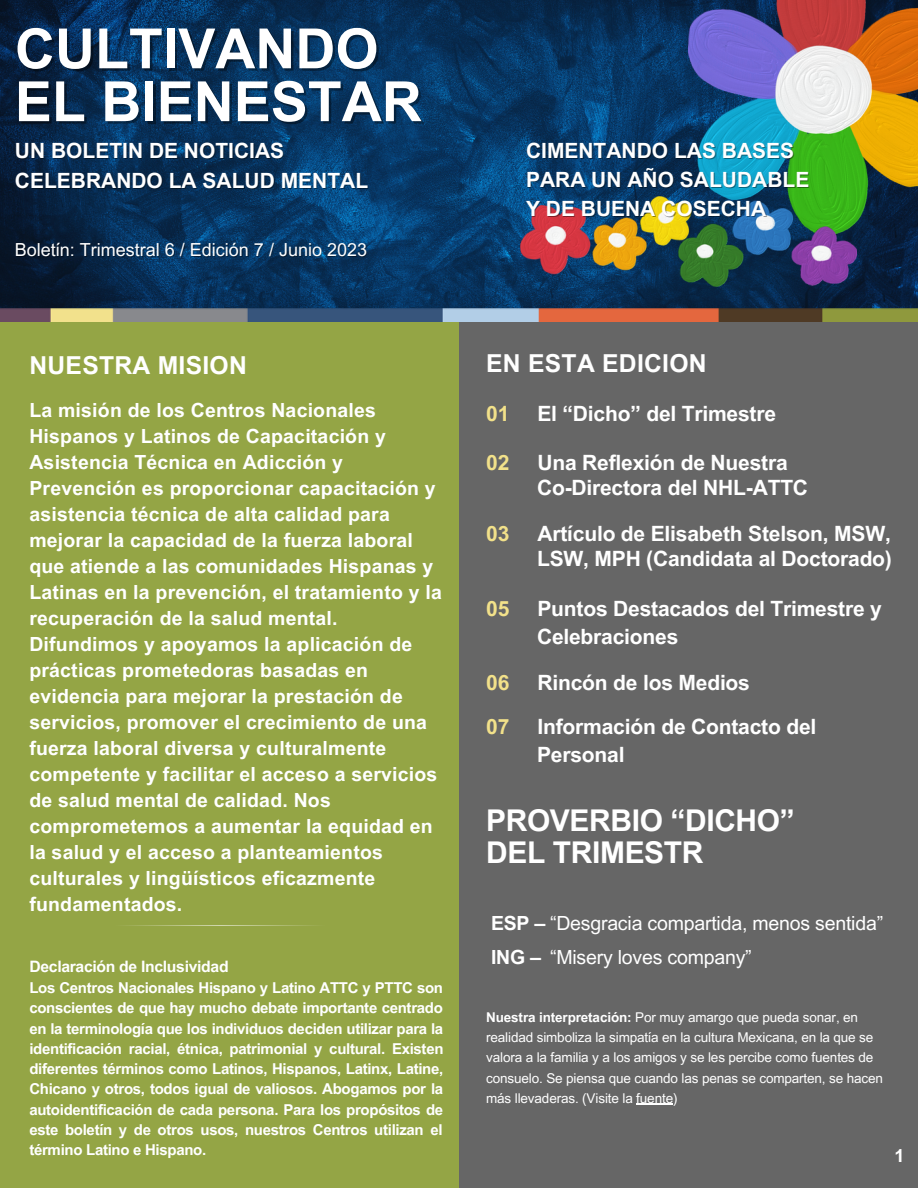
<style>
.page{position:relative;width:918px;height:1188px;background:#fff}
.page>*{position:absolute;margin:0;border:0;box-sizing:border-box;transform-origin:0 0}
.t1{font:700 55.5px "Arial MT Pro";color:#fff}
.t2{font:700 30px/32.7px "Arial MT Pro";letter-spacing:-.015em;color:#fff}
.t3{font:700 24.75px "Arial MT Pro";letter-spacing:.01em;color:#fff}
.t4{font:700 21px/29.2px "Arial MT Pro";letter-spacing:-.01em;color:#fff}
.t5{font:700 21px "Arial MT Pro";letter-spacing:-.01em;color:#f2e18a}
.t6{font:700 19.5px/26px "Arial MT Pro";letter-spacing:.01em;color:#fff}
.t7{font:19.5px/34.8px "Arial MT Pro";letter-spacing:-.01em;color:#fff}
.t8{font:18px "Arial MT Pro";color:#fff}
.t9{font:700 18px "Arial MT Pro";color:#fff}
.t10{font:700 15.75px "Arial MT Pro";letter-spacing:-.02em;color:#fff}
.t11{font:700 15px/20.2px "Arial MT Pro";letter-spacing:-.02em;color:#fff;text-align:justify}
.t12{font:13.5px/20.2px "Arial MT Pro";letter-spacing:-.01em;color:#fff}
.s1{font-weight:700}
</style>
<div class="page">
<img style="left:0;top:0;width:918px;height:308px">
<div style="left:0;top:321px;width:474px;height:867px;background:#94a545"></div>
<div style="left:459px;top:317px;width:459px;height:871px;background:#666"></div>
<img style="left:0;top:308px;width:918px;height:13px">
<svg style="left:126px;top:925px;width:189px;height:1px"></svg>
<img style="left:688px;top:0;width:230px;height:235px">
<img style="left:521px;top:196px;width:335px;height:90px">
<hr style="left:636px;top:1104px;width:37px;height:1px;background:#fff">
<p class="t1" style="left:15px;top:28px;width:365px">CULTIVANDO</p>
<p class="t1" style="left:15px;top:81px;width:408px">EL BIENESTAR</p>
<p class="t4" style="left:15px;top:139px;width:355px">UN BOLETIN DE NOTICIAS<br>CELEBRANDO LA SALUD MENTAL</p>
<p class="t8" style="left:15px;top:243px;width:354px">Boletín: Trimestral 6 / Edición 7 / Junio 2023</p>
<p class="t3" style="left:29px;top:356px;width:219px">NUESTRA MISION</p>
<p class="t6" style="left:29px;top:399px;width:414px">La misión de los Centros Nacionales Hispanos y Latinos de Capacitación y Asistencia Técnica en Adicción y Prevención es proporcionar capacitación y asistencia técnica de alta calidad para mejorar la capacidad de la fuerza laboral que atiende a las comunidades Hispanas y Latinas en la prevención, el tratamiento y la recuperación de la salud mental.<br>Difundimos y apoyamos la aplicación de prácticas prometedoras basadas en evidencia para mejorar la prestación de servicios, promover el crecimiento de una fuerza laboral diversa y culturalmente competente y facilitar el acceso a servicios de salud mental de calidad. Nos comprometemos a aumentar la equidad en la salud y el acceso a planteamientos culturales y lingüísticos eficazmente fundamentados.</p>
<p class="t10" style="left:29px;top:960px;width:201px">Declaración de Inclusividad</p>
<p class="t11" style="left:29px;top:980px;width:416px">Los Centros Nacionales Hispano y Latino ATTC y PTTC son conscientes de que hay mucho debate importante centrado en la terminología que los individuos deciden utilizar para la identificación racial, étnica, patrimonial y cultural. Existen diferentes términos como Latinos, Hispanos, Latinx, Latine, Chicano y otros, todos igual de valiosos. Abogamos por la autoidentificación de cada persona. Para los propósitos de este boletín y de otros usos, nuestros Centros utilizan el término Latino e Hispano.</p>
<p class="t4" style="left:526px;top:138px;width:285px">CIMENTANDO LAS BASES<br>PARA UN AÑO SALUDABLE<br>Y DE BUENA COSECHA</p>
<p class="t3" style="left:486px;top:354px;width:222px">EN ESTA EDICION</p>
<p class="t5" style="left:486px;top:406px;width:25px">01</p>
<p class="t4" style="left:537px;top:402px;width:240px">El “Dicho” del Trimestre</p>
<p class="t5" style="left:486px;top:454px;width:25px">02</p>
<p class="t4" style="left:537px;top:450px;width:252px">Una Reflexión de Nuestra</p>
<p class="t4" style="left:537px;top:476px;width:273px">Co-Directora del NHL-ATTC</p>
<p class="t5" style="left:486px;top:526px;width:25px">03</p>
<p class="t4" style="left:537px;top:522px;width:355px">Artículo de Elisabeth Stelson, MSW,</p>
<p class="t4" style="left:537px;top:546px;width:357px">LSW, MPH (Candidata al Doctorado)</p>
<p class="t5" style="left:486px;top:601px;width:25px">05</p>
<p class="t4" style="left:537px;top:597px;width:346px">Puntos Destacados del Trimestre y</p>
<p class="t4" style="left:537px;top:625px;width:143px">Celebraciones</p>
<p class="t5" style="left:486px;top:674px;width:25px">06</p>
<p class="t4" style="left:537px;top:670px;width:214px">Rincón de los Medios</p>
<p class="t5" style="left:486px;top:718px;width:25px">07</p>
<p class="t4" style="left:537px;top:714px;width:281px">Información de Contacto del</p>
<p class="t4" style="left:537px;top:742px;width:89px">Personal</p>
<p class="t2" style="left:486px;top:807px;width:310px">PROVERBIO “DICHO”<br>DEL TRIMESTR</p>
<p class="t7" style="left:491px;top:908px;width:394px"><span class="s1">ESP –</span> “Desgracia compartida, menos sentida”<br><span class="s1">ING –</span></p>
<p class="t7" style="left:550px;top:943px;width:203px">“Misery loves company”</p>
<p class="t12" style="left:486px;top:1009px;width:398px"><span class="s1">Nuestra interpretación:</span> Por muy amargo que pueda sonar, en realidad simboliza la simpatía en la cultura Mexicana, en la que se valora a la familia y a los amigos y se les percibe como fuentes de consuelo. Se piensa que cuando las penas se comparten, se hacen más llevaderas. (Visite la fuente)</p>
<p class="t9" style="left:894px;top:1149px;width:12px">1</p>
</div>
